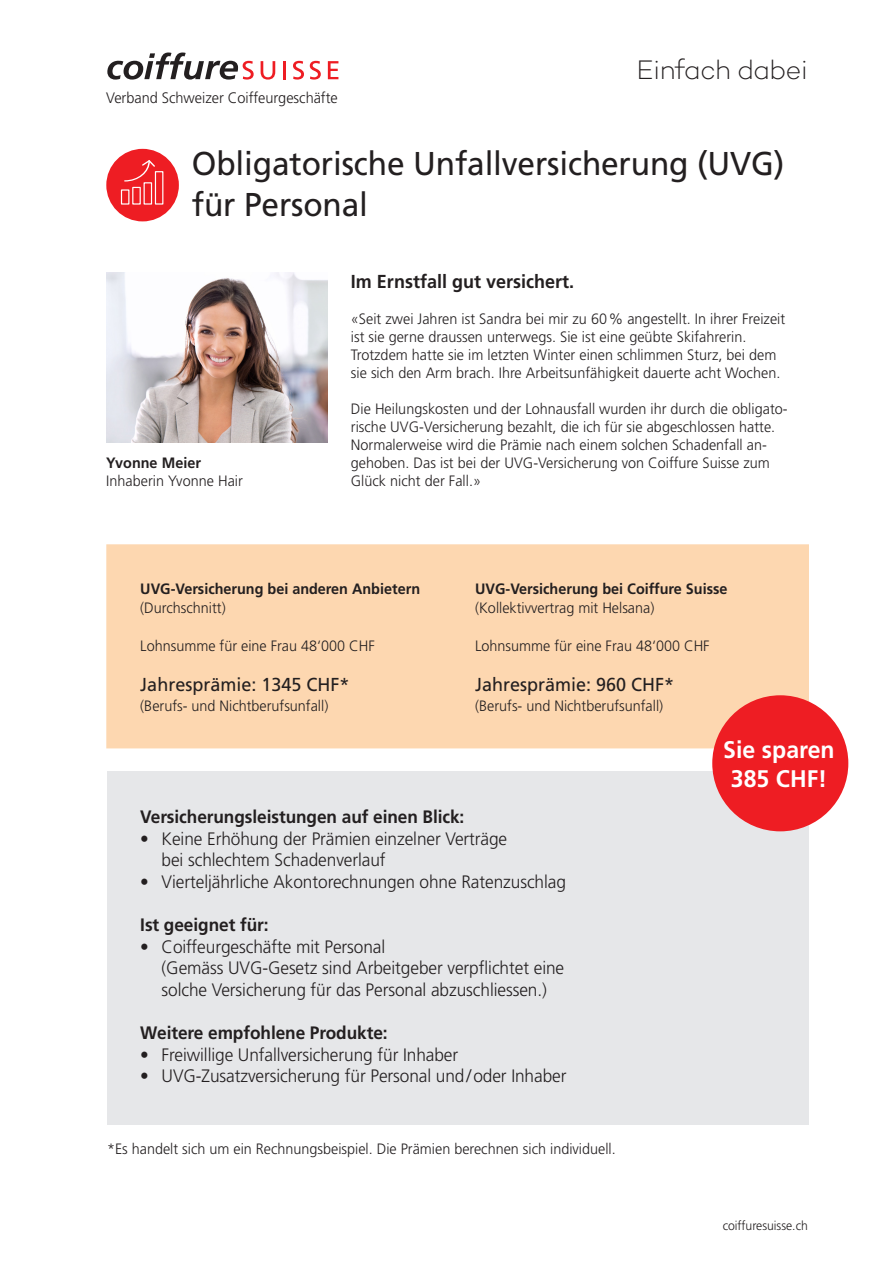
<style>
.page{position:relative;width:893px;height:1263px;background:#fff}
.page>*{position:absolute;margin:0;border:0;box-sizing:border-box;transform-origin:0 0}
.t1{font:33px/41.5px "Frutiger";letter-spacing:-.005em;color:#231f20;scale:.96 1}
.t2{font:200 27.3px "Campton";letter-spacing:-.025em;color:#231f20}
.t3{font:700 24px/28.8px "Frutiger";color:#fff;text-align:center;scale:.96 1}
.t4{font:18.75px "Frutiger";color:#231f20;scale:.96 1}
.t5{font:700 18.75px "Frutiger";color:#231f20;scale:.96 1}
.t6{font:300 18px/21.6px "Frutiger";letter-spacing:-.005em;color:#231f20;scale:.96 1}
.t7{font:700 18px "Frutiger";letter-spacing:-.005em;color:#231f20;scale:.96 1}
.t8{font:300 15.15px "Frutiger";color:#231f20;scale:.96 1}
.t9{font:300 15px/18px "Frutiger";color:#231f20;scale:.96 1}
.t10{font:700 15px "Frutiger";color:#231f20;scale:.96 1}
.t11{font:300 12.75px "Frutiger";color:#231f20;scale:.96 1}
</style>
<div class="page">
<div style="left:107px;top:771px;width:702px;height:354px;background:#e6e7e9"></div>
<div style="left:106px;top:544px;width:703px;height:204px;background:#fdd7b0;border:2px solid #fdd7b0"></div>
<div style="left:712px;top:695px;width:136px;height:136px;background:#ee1d23;border-radius:50%"></div>
<svg style="left:107px;top:53px;width:147px;height:27px"></svg>
<svg style="left:261px;top:61px;width:14px;height:19px"></svg>
<hr style="left:283px;top:61px;width:3px;height:18px;background:#ee1d23">
<svg style="left:293px;top:61px;width:11px;height:19px"></svg>
<svg style="left:310px;top:61px;width:11px;height:19px"></svg>
<svg style="left:328px;top:61px;width:10px;height:18px"></svg>
<div style="left:106px;top:149px;width:73px;height:72px;background:#ee1d23;border-radius:50%"></div>
<svg style="left:124px;top:160px;width:31px;height:22px"></svg>
<div style="left:155px;top:171px;width:8px;height:34px;border:1px solid #fff"></div>
<div style="left:144px;top:182px;width:8px;height:23px;border:1px solid #fff"></div>
<div style="left:132px;top:187px;width:9px;height:18px;border:1px solid #fff"></div>
<div style="left:121px;top:189px;width:8px;height:16px;border:1px solid #fff"></div>
<img style="left:106px;top:272px;width:221px;height:170px">
<p class="t8" style="left:106px;top:89px;width:243px">Verband Schweizer Coiffeurgeschäfte</p>
<h2 class="t2" style="left:636px;top:53px;width:173px">Einfach dabei</h2>
<h1 class="t1" style="left:192px;top:142px;width:619px">Obligatorische Unfallversicherung (UVG) für Personal</h1>
<p class="t10" style="left:106px;top:454px;width:100px">Yvonne Meier</p>
<p class="t9" style="left:106px;top:472px;width:144px">Inhaberin Yvonne Hair</p>
<p class="t5" style="left:351px;top:270px;width:234px">Im Ernstfall gut versichert.</p>
<p class="t9" style="left:351px;top:310px;width:454px">«Seit zwei Jahren ist Sandra bei mir zu 60% angestellt. In ihrer Freizeit ist sie gerne draussen unterwegs. Sie ist eine geübte Skifahrerin.<br>Trotzdem hatte sie im letzten Winter einen schlimmen Sturz, bei dem sie sich den Arm brach. Ihre Arbeitsunfähigkeit dauerte acht Wochen.</p>
<p class="t9" style="left:351px;top:400px;width:456px">Die Heilungskosten und der Lohnausfall wurden ihr durch die obligato&shy;rische UVG-Versicherung bezahlt, die ich für sie abgeschlossen hatte.<br>Normalerweise wird die Prämie nach einem solchen Schadenfall an&shy;gehoben. Das ist bei der UVG-Versicherung von Coiffure Suisse zum Glück nicht der Fall.»</p>
<p class="t10" style="left:140px;top:580px;width:293px">UVG-Versicherung bei anderen Anbietern</p>
<p class="t9" style="left:140px;top:599px;width:90px">(Durchschnitt)</p>
<p class="t9" style="left:140px;top:636px;width:246px">Lohnsumme für eine Frau 48‘000 CHF</p>
<p class="t4" style="left:140px;top:674px;width:219px">Jahresprämie: 1345 CHF*</p>
<p class="t9" style="left:140px;top:696px;width:197px">(Berufs- und Nichtberufsunfall)</p>
<p class="t10" style="left:475px;top:580px;width:264px">UVG-Versicherung bei Coiffure Suisse</p>
<p class="t9" style="left:475px;top:599px;width:188px">(Kollektivvertrag mit Helsana)</p>
<p class="t9" style="left:475px;top:636px;width:246px">Lohnsumme für eine Frau 48‘000 CHF</p>
<p class="t4" style="left:475px;top:674px;width:209px">Jahresprämie: 960 CHF*</p>
<p class="t9" style="left:475px;top:696px;width:197px">(Berufs- und Nichtberufsunfall)</p>
<h3 class="t3" style="left:723px;top:735px;width:118px">Sie sparen<br>385 CHF!</h3>
<p class="t7" style="left:140px;top:806px;width:339px">Versicherungsleistungen auf einen Blick:</p>
<p class="t6" style="left:162px;top:828px;width:362px;text-indent:-21px">• Keine Erhöhung der Prämien einzelner Verträge bei schlechtem Schadenverlauf</p>
<p class="t6" style="left:140px;top:871px;width:445px">• Vierteljährliche Akontorechnungen ohne Ratenzuschlag</p>
<p class="t7" style="left:140px;top:914px;width:135px">Ist geeignet für:</p>
<p class="t6" style="left:162px;top:936px;width:421px;text-indent:-21px">• Coiffeurgeschäfte mit Personal<br>(Gemäss UVG-Gesetz sind Arbeitgeber verpflichtet eine solche Versicherung für das Personal abzuschliessen.)</p>
<p class="t7" style="left:140px;top:1022px;width:259px">Weitere empfohlene Produkte:</p>
<p class="t6" style="left:140px;top:1044px;width:333px">• Freiwillige Unfallversicherung für Inhaber</p>
<p class="t6" style="left:140px;top:1065px;width:445px">• UVG-Zusatzversicherung für Personal und/oder Inhaber</p>
<p class="t9" style="left:107px;top:1140px;width:531px">*Es handelt sich um ein Rechnungsbeispiel. Die Prämien berechnen sich individuell.</p>
<p class="t11" style="left:723px;top:1219px;width:90px">coiffuresuisse.ch</p>
</div>
